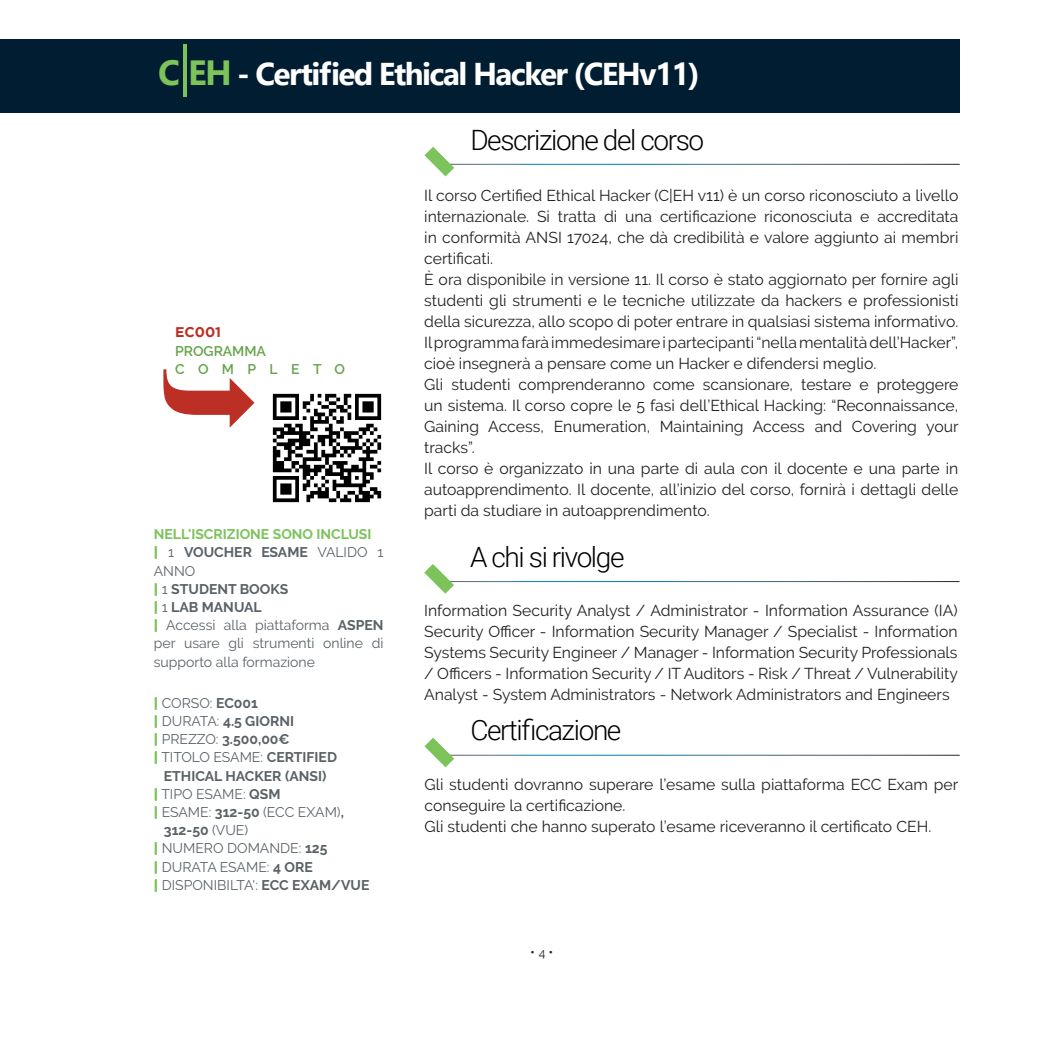
<style>
.page{position:relative;width:1042px;height:1042px;background:#fff}
.page>*{position:absolute;margin:0;border:0;box-sizing:border-box;transform-origin:0 0}
.t1{font:700 31.5px "Segoe UI";letter-spacing:-.05em;color:#fff}
.t2{font:300 28px "Roboto";letter-spacing:-.05em;color:#000}
.t3{font:15.75px/21px "Raleway";color:#231f20}
.t4{font:14px/18.2px "Raleway";color:#5a6267}
.t5{font:700 14px "Raleway";color:#5a6267}
.t6{font:600 14px/18.2px "Raleway";color:#65a34a}
.t7{font:700 14px "Gotham";color:#bc2f25}
.t8{font:14px "Raleway";color:#231f20}
.s1{font-size:35px;color:#7bc35a}
.s2{font-weight:400;font-size:52.5px;color:#7bc35a}
.s3{font-weight:700;color:#7bc35a}
.s4{font-weight:900;color:#7bc35a}
.s5{font-weight:700}
.s6{font-weight:400}
.s7{font-size:12.25px}
</style>
<div class="page">
<img style="left:272px;top:393px;width:110px;height:110px">
<div style="left:0;top:39px;width:960px;height:73px;background:#001d31"></div>
<svg style="left:424px;top:564px;width:43px;height:30px"></svg>
<svg style="left:424px;top:737px;width:43px;height:31px"></svg>
<svg style="left:424px;top:146px;width:43px;height:31px"></svg>
<hr style="left:1041px;top:39px;width:1px;height:73px;background:#001d31">
<h1 class="t1" style="left:158px;top:44px;width:543px"><span class="s1">C</span><span class="s2">|</span><span class="s1">EH</span> - Certified Ethical Hacker (CEHv11)</h1>
<p class="t7" style="left:175px;top:324px;width:48px">EC001</p>
<p class="t6" style="left:175px;top:342px;width:171px">PROGRAMMA<br>COMPLETO</p>
<p class="t4" style="left:154px;top:525px;width:231px"><span class="s3">NELL'ISCRIZIONE SONO INCLUSI<br></span><span class="s4">|</span> 1 <span class="s5">VOUCHER ESAME</span> VALIDO 1<br>ANNO<br><span class="s4">|</span> 1 <span class="s5">STUDENT BOOKS<br></span><span class="s4">|</span> 1 <span class="s5">LAB MANUAL<br></span><span class="s4">|</span> Accessi alla piattaforma <span class="s5">ASPEN </span>per usare gli strumenti online di supporto alla formazione</p>
<p class="t4" style="left:154px;top:694px;width:106px"><span class="s4">|</span> CORSO: <span class="s5">EC001</span></p>
<p class="t5" style="left:154px;top:713px;width:142px"><span class="s4">|</span> <span class="s6">DURATA:</span> 4.5 GIORNI</p>
<p class="t5" style="left:154px;top:731px;width:137px"><span class="s4">|</span> <span class="s6">PREZZO:</span> 3.500,00€</p>
<p class="t4" style="left:154px;top:748px;width:185px"><span class="s4">|</span> TITOLO ESAME: <span class="s5">CERTIFIED</span></p>
<p class="t5" style="left:164px;top:768px;width:164px">ETHICAL HACKER (ANSI)</p>
<p class="t4" style="left:154px;top:785px;width:128px"><span class="s4">|</span> TIPO ESAME: <span class="s5">QSM</span></p>
<p class="t4" style="left:154px;top:803px;width:192px"><span class="s4">|</span> ESAME: <span class="s5">312-50</span> (ECC EXAM)<span class="s5">,</span></p>
<p class="t5" style="left:164px;top:822px;width:86px">312-50 <span class="s6">(VUE)</span></p>
<p class="t4" style="left:154px;top:839px;width:175px"><span class="s4">|</span> NUMERO DOMANDE: <span class="s5">125</span></p>
<p class="t4" style="left:154px;top:857px;width:160px"><span class="s4">|</span> DURATA ESAME: <span class="s5">4 ORE</span></p>
<p class="t4" style="left:154px;top:876px;width:217px"><span class="s4">|</span> DISPONIBILTA': <span class="s5">ECC EXAM/VUE</span></p>
<h2 class="t2" style="left:470px;top:120px;width:235px">Descrizione del corso</h2>
<p class="t3" style="left:424px;top:184px;width:536px">Il corso Certified Ethical Hacker (C|EH v11) è un corso riconosciuto a livello internazionale. Si tratta di una certificazione riconosciuta e accreditata in conformità ANSI 17024, che dà credibilità e valore aggiunto ai membri certificati.<br>È ora disponibile in versione 11. Il corso è stato aggiornato per fornire agli studenti gli strumenti e le tecniche utilizzate da hackers e professionisti della sicurezza, allo scopo di poter entrare in qualsiasi sistema informativo.<br>Il programma farà immedesimare i partecipanti “nella mentalità dell’Hacker”, cioè insegnerà a pensare come un Hacker e difendersi meglio.<br>Gli studenti comprenderanno come scansionare, testare e proteggere un sistema. Il corso copre le 5 fasi dell’Ethical Hacking: “Reconnaissance, Gaining Access, Enumeration, Maintaining Access and Covering your tracks”.<br>Il corso è organizzato in una parte di aula con il docente e una parte in autoapprendimento. Il docente, all’inizio del corso, fornirà i dettagli delle parti da studiare in autoapprendimento.</p>
<h2 class="t2" style="left:470px;top:537px;width:156px">A chi si rivolge</h2>
<p class="t3" style="left:424px;top:600px;width:535px;text-align:justify">Information Security Analyst / Administrator - Information Assurance (IA)<br>Security Officer - Information Security Manager / Specialist - Information Systems Security Engineer / Manager - Information Security Professionals / Officers - Information Security / IT Auditors - Risk / Threat / Vulnerability Analyst - System Administrators - Network Administrators and Engineers</p>
<h2 class="t2" style="left:470px;top:711px;width:153px">Certificazione</h2>
<p class="t3" style="left:424px;top:773px;width:535px">Gli studenti dovranno superare l’esame sulla piattaforma ECC Exam per conseguire la certificazione.<br>Gli studenti che hanno superato l’esame riceveranno il certificato CEH.</p>
<p class="t8" style="left:530px;top:943px;width:25px">• <span class="s7">4</span> •</p>
</div>
